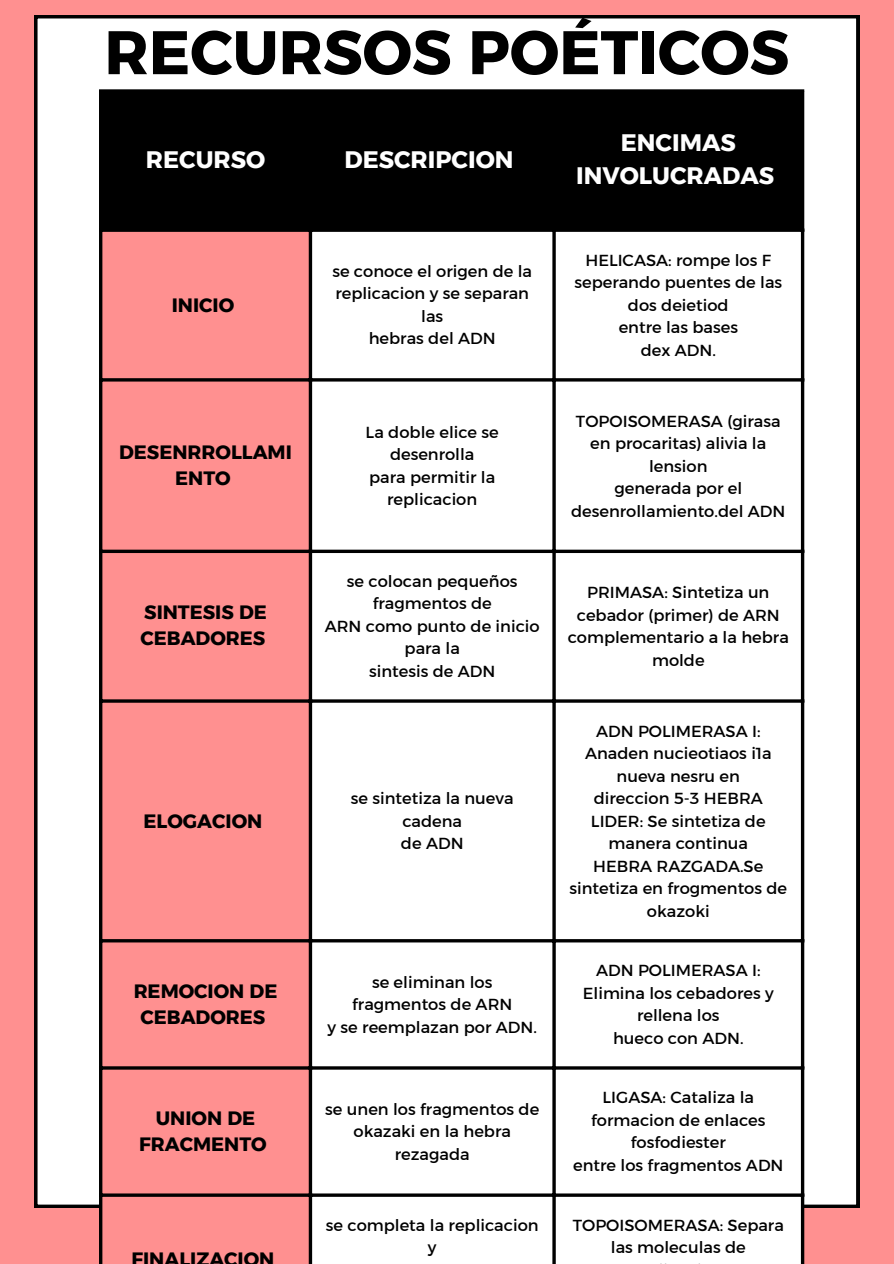
<style>
.page{position:relative;width:894px;height:1264px;background:#fff}
.page>*{position:absolute;margin:0;border:0;box-sizing:border-box;transform-origin:0 0}
.t1{font:61.35px "Kief Montaser Bold";color:#000}
.t2{font:23.85px/32.7px "Kief Montaser Bold";color:#fff;text-align:center}
.t3{font:19.35px/25.8px "Kief Montaser Bold";color:#000;text-align:center}
.t4{font:16.35px/22.5px "Kief Montaser Regular";color:#000;text-align:center}
</style>
<div class="page">
<div style="left:0;top:0;width:893px;height:1263px;background:#ff9090"></div>
<div style="left:34px;top:15px;width:825px;height:1192px;background:#fff"></div>
<div style="left:102px;top:93px;width:698px;height:135px;background:#000"></div>
<svg style="left:102px;top:232px;width:207px;height:1031px"></svg>
<div style="left:312px;top:232px;width:488px;height:1031px;background:#fff"></div>
<hr style="left:99px;top:93px;width:3px;height:1170px;background:#000">
<hr style="left:309px;top:93px;width:3px;height:1170px;background:#000">
<hr style="left:552px;top:93px;width:3px;height:1170px;background:#000">
<svg style="left:800px;top:93px;width:4px;height:1170px;background:#333"></svg>
<svg style="left:99px;top:89px;width:705px;height:4px;background:#151515"></svg>
<svg style="left:102px;top:228px;width:702px;height:4px;background:#070606"></svg>
<hr style="left:99px;top:378px;width:705px;height:3px;background:#000">
<svg style="left:102px;top:549px;width:702px;height:4px;background:#292323"></svg>
<hr style="left:99px;top:699px;width:705px;height:3px;background:#000">
<hr style="left:99px;top:939px;width:705px;height:3px;background:#000">
<hr style="left:99px;top:1066px;width:705px;height:3px;background:#000">
<hr style="left:99px;top:1193px;width:705px;height:3px;background:#000">
<hr style="left:99px;top:1263px;width:705px;height:1px;background:#000">
<p class="t1" style="left:104px;top:15px;width:686px">RECURSOS POÉTICOS</p>
<h1 class="t2" style="left:146px;top:143px;width:121px">RECURSO</h1>
<p class="t2" style="left:344px;top:143px;width:170px">DESCRIPCION</p>
<p class="t3" style="left:172px;top:292px;width:64px">INICIO</p>
<p class="t3" style="left:119px;top:439px;width:174px">DESENRROLLAMI<br>ENTO</p>
<p class="t3" style="left:140px;top:599px;width:128px;text-align:left">SINTESIS DE<br>CEBADORES</p>
<p class="t4" style="left:332px;top:260px;width:201px">se conoce el origen de la</p>
<p class="t4" style="left:335px;top:282px;width:195px">replicacion y se separan las</p>
<p class="t4" style="left:368px;top:327px;width:128px">hebras del ADN</p>
<p class="t4" style="left:365px;top:421px;width:135px">La doble elice se desenrolla</p>
<p class="t4" style="left:369px;top:466px;width:128px">para permitir la replicacion</p>
<p class="t4" style="left:347px;top:569px;width:172px">se colocan pequeños fragmentos de</p>
<p class="t4" style="left:325px;top:614px;width:216px">ARN como punto de inicio para la</p>
<p class="t4" style="left:369px;top:659px;width:128px">sintesis de ADN</p>
<p class="t3" style="left:143px;top:807px;width:120px">ELOGACION</p>
<p class="t4" style="left:351px;top:787px;width:164px">se sintetiza la nueva cadena</p>
<p class="t4" style="left:401px;top:832px;width:64px">de ADN</p>
<p class="t3" style="left:134px;top:977px;width:145px">REMOCION DE<br>CEBADORES</p>
<p class="t4" style="left:352px;top:970px;width:162px">se eliminan los fragmentos de ARN</p>
<p class="t4" style="left:327px;top:1015px;width:211px">y se reemplazan por ADN.</p>
<p class="t3" style="left:139px;top:1104px;width:129px">UNION DE<br>FRACMENTO</p>
<p class="t4" style="left:325px;top:1097px;width:215px">se unen los fragmentos de</p>
<p class="t4" style="left:353px;top:1120px;width:159px">okazaki en la hebra</p>
<p class="t4" style="left:394px;top:1142px;width:76px">rezagada</p>
<p class="t2" style="left:576px;top:126px;width:199px">ENCIMAS<br>INVOLUCRADAS</p>
<p class="t4" style="left:574px;top:248px;width:209px">HELICASA: rompe los F seperando puentes de las dos deietiod</p>
<p class="t4" style="left:618px;top:316px;width:121px">entre las bases</p>
<p class="t4" style="left:640px;top:338px;width:77px">dex ADN.</p>
<p class="t4" style="left:576px;top:409px;width:206px">TOPOISOMERASA (girasa en procaritas) alivia la lension</p>
<p class="t4" style="left:571px;top:477px;width:216px">generada por el desenrollamiento.del ADN</p>
<p class="t4" style="left:576px;top:581px;width:204px">PRIMASA: Sintetiza un cebador (primer) de ARN</p>
<p class="t4" style="left:567px;top:626px;width:223px">complementario a la hebra molde</p>
<p class="t4" style="left:585px;top:719px;width:188px">ADN POLIMERASA I:<br>Anaden nucieotiaos i1a nueva nesru en</p>
<p class="t4" style="left:590px;top:787px;width:176px">direccion 5-3 HEBRA<br>LIDER: Se sintetiza de manera continua</p>
<p class="t4" style="left:569px;top:854px;width:219px">HEBRA RAZGADA.Se sintetiza en frogmentos de okazoki</p>
<p class="t4" style="left:582px;top:959px;width:192px">ADN POLIMERASA I:<br>Elimina los cebadores y rellena los</p>
<p class="t4" style="left:613px;top:1026px;width:132px">hueco con ADN.</p>
<p class="t4" style="left:591px;top:1086px;width:176px">LIGASA: Cataliza la formacion de enlaces fosfodiester</p>
<p class="t4" style="left:573px;top:1153px;width:212px">entre los fragmentos ADN</p>
<p class="t3" style="left:131px;top:1245px;width:144px">FINALIZACION</p>
<p class="t4" style="left:326px;top:1213px;width:214px">se completa la replicacion y</p>
<p class="t4" style="left:572px;top:1213px;width:213px">TOPOISOMERASA: Separa las moleculas de</p>
</div>
